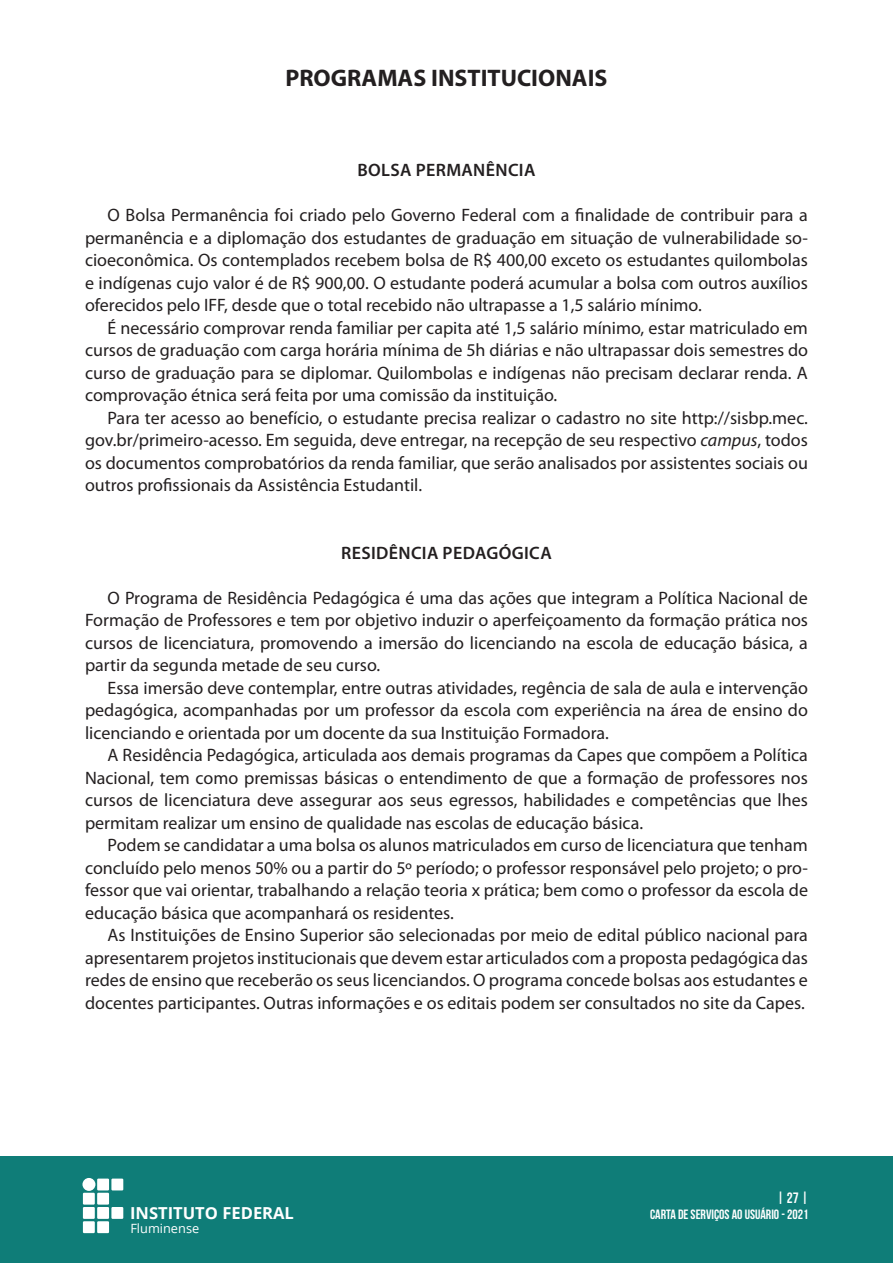
<style>
.page{position:relative;width:893px;height:1263px;background:#fff}
.page>*{position:absolute;margin:0;border:0;box-sizing:border-box;transform-origin:0 0}
.Título{font:700 24px "Myriad Pro";color:#231f20}
.t1{font:18px/22.5px "Myriad Pro";color:#231f20;text-align:justify}
.Entretítulo{font:600 18px "Myriad Pro";letter-spacing:.02em;color:#231f20}
.t2{font:700 16.5px "Open Sans";color:#fff}
.t3{font:700 15px "Bebas Neue";color:#fff}
.t4{font:700 13.5px "Bebas Neue";color:#fff}
.t5{font:12.75px "Open Sans";color:#fff}
.s1{font-style:italic}
</style>
<div class="page">
<div style="left:0;top:1157px;width:893px;height:106px;background:#0f7d78"></div>
<div style="left:97px;top:1178px;width:12px;height:12px;background:#fff"></div>
<div style="left:111px;top:1178px;width:12px;height:12px;background:#fff"></div>
<div style="left:111px;top:1207px;width:12px;height:12px;background:#fff"></div>
<div style="left:83px;top:1193px;width:12px;height:11px;background:#fff"></div>
<div style="left:97px;top:1193px;width:12px;height:11px;background:#fff"></div>
<div style="left:83px;top:1207px;width:12px;height:12px;background:#fff"></div>
<div style="left:97px;top:1207px;width:12px;height:12px;background:#fff"></div>
<div style="left:83px;top:1221px;width:12px;height:12px;background:#fff"></div>
<div style="left:97px;top:1221px;width:12px;height:12px;background:#fff"></div>
<div style="left:82px;top:1178px;width:13px;height:13px;background:#fff;border-radius:50%"></div>
<p class="Título" style="left:285px;top:63px;width:323px">PROGRAMAS INSTITUCIONAIS</p>
<p class="Entretítulo" style="left:357px;top:160px;width:180px">BOLSA PERMANÊNCIA</p>
<p class="t1" style="left:85px;top:204px;width:724px;text-indent:22px">O Bolsa Permanência foi criado pelo Governo Federal com a finalidade de contribuir para a permanência e a diplomação dos estudantes de graduação em situação de vulnerabilidade so&shy;cioeconômica. Os contemplados recebem bolsa de R$ 400,00 exceto os estudantes quilombolas e indígenas cujo valor é de R$ 900,00. O estudante poderá acumular a bolsa com outros auxílios oferecidos pelo IFF, desde que o total recebido não ultrapasse a 1,5 salário mínimo.</p>
<p class="t1" style="left:85px;top:316px;width:724px;text-indent:22px">É necessário comprovar renda familiar per capita até 1,5 salário mínimo, estar matriculado em cursos de graduação com carga horária mínima de 5h diárias e não ultrapassar dois semestres do curso de graduação para se diplomar. Quilombolas e indígenas não precisam declarar renda. A comprovação étnica será feita por uma comissão da instituição.</p>
<p class="t1" style="left:85px;top:406px;width:724px;text-indent:22px">Para ter acesso ao benefício, o estudante precisa realizar o cadastro no site http://sisbp.mec. gov.br/primeiro-acesso. Em seguida, deve entregar, na recepção de seu respectivo <span class="s1">campus</span>, todos os documentos comprobatórios da renda familiar, que serão analisados por assistentes sociais ou outros profissionais da Assistência Estudantil.</p>
<p class="Entretítulo" style="left:341px;top:543px;width:212px">RESIDÊNCIA PEDAGÓGICA</p>
<p class="t1" style="left:85px;top:586px;width:724px;text-indent:22px">O Programa de Residência Pedagógica é uma das ações que integram a Política Nacional de Formação de Professores e tem por objetivo induzir o aperfeiçoamento da formação prática nos cursos de licenciatura, promovendo a imersão do licenciando na escola de educação básica, a partir da segunda metade de seu curso.</p>
<p class="t1" style="left:85px;top:676px;width:724px;text-indent:22px">Essa imersão deve contemplar, entre outras atividades, regência de sala de aula e intervenção pedagógica, acompanhadas por um professor da escola com experiência na área de ensino do licenciando e orientada por um docente da sua Instituição Formadora.</p>
<p class="t1" style="left:85px;top:744px;width:724px;text-indent:22px">A Residência Pedagógica, articulada aos demais programas da Capes que compõem a Política Nacional, tem como premissas básicas o entendimento de que a formação de professores nos cursos de licenciatura deve assegurar aos seus egressos, habilidades e competências que lhes permitam realizar um ensino de qualidade nas escolas de educação básica.</p>
<p class="t1" style="left:85px;top:834px;width:724px;text-indent:22px">Podem se candidatar a uma bolsa os alunos matriculados em curso de licenciatura que tenham concluído pelo menos 50% ou a partir do 5º período; o professor responsável pelo projeto; o pro&shy;fessor que vai orientar, trabalhando a relação teoria x prática; bem como o professor da escola de educação básica que acompanhará os residentes.</p>
<p class="t1" style="left:85px;top:924px;width:724px;text-indent:22px">As Instituições de Ensino Superior são selecionadas por meio de edital público nacional para apresentarem projetos institucionais que devem estar articulados com a proposta pedagógica das redes de ensino que receberão os seus licenciandos. O programa concede bolsas aos estudantes e docentes participantes. Outras informações e os editais podem ser consultados no site da Capes.</p>
<p class="t2" style="left:130px;top:1201px;width:165px">INSTITUTO FEDERAL</p>
<p class="t5" style="left:130px;top:1220px;width:70px">Fluminense</p>
<p class="t3" style="left:777px;top:1189px;width:33px">| 27 |</p>
<p class="t4" style="left:650px;top:1207px;width:160px">CARTA DE SERVIÇOS AO USUÁRIO - 2021</p>
</div>
